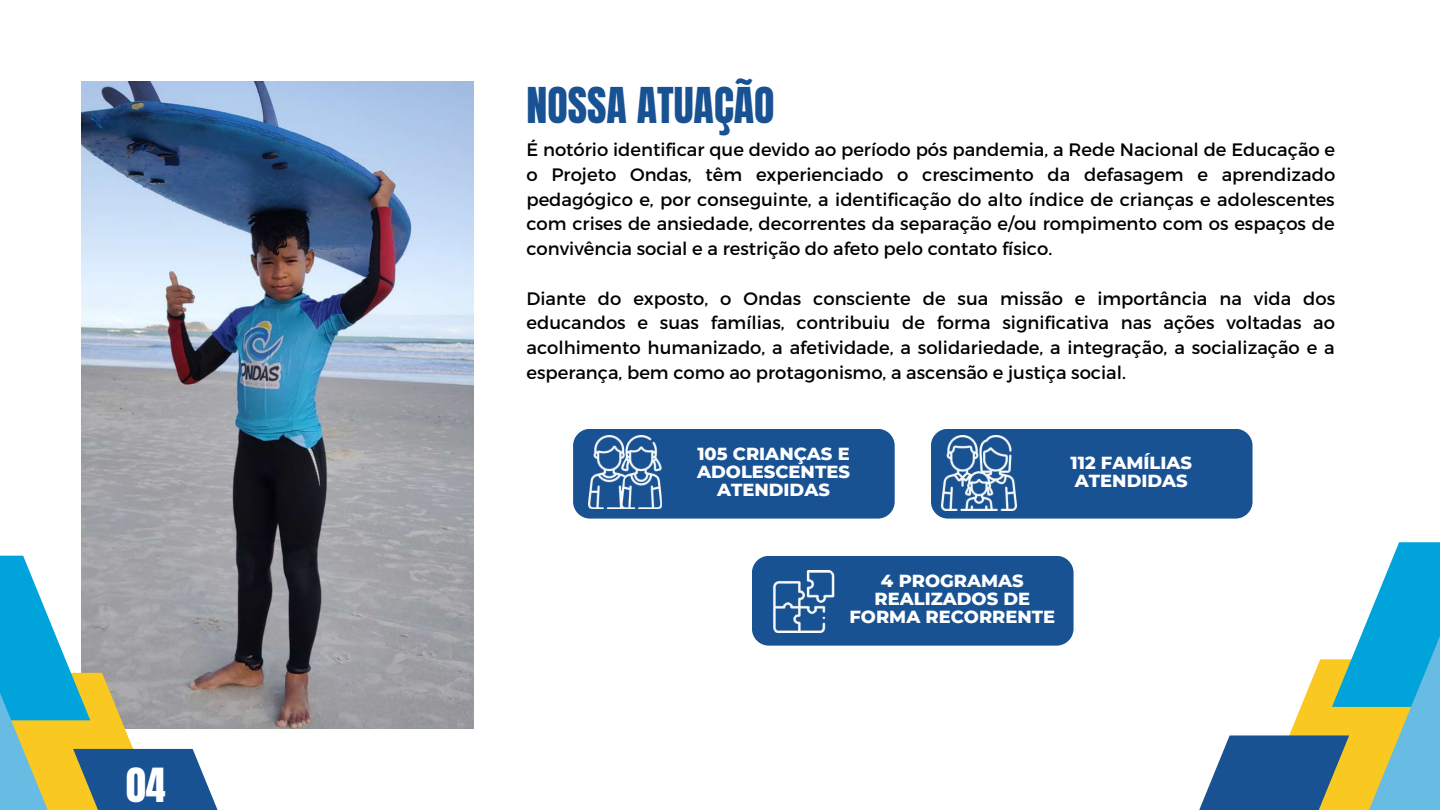
<style>
.page{position:relative;width:1440px;height:810px;background:#fff}
.page>*{position:absolute;margin:0;border:0;box-sizing:border-box;transform-origin:0 0}
.t1{font:42px "Anton";color:#185293}
.t2{font:40px "Anton";color:#fff}
.t3{font:18px/24.8px "Montserrat";color:#000;text-align:justify}
.t4{font:800 17.9px/18px "Montserrat";color:#fff;text-align:center}
</style>
<div class="page">
<img style="left:81px;top:81px;width:392px;height:648px">
<svg style="left:0;top:556px;width:223px;height:254px"></svg>
<svg style="left:1199px;top:542px;width:241px;height:268px"></svg>
<div style="left:573px;top:429px;width:322px;height:90px;background:#185293;border-radius:17px"></div>
<img style="left:589px;top:436px;width:72px;height:72px">
<div style="left:752px;top:556px;width:322px;height:90px;background:#185293;border-radius:17px"></div>
<img style="left:773px;top:571px;width:62px;height:62px">
<div style="left:931px;top:429px;width:322px;height:90px;background:#185293;border-radius:17px"></div>
<img style="left:941px;top:436px;width:75px;height:75px">
<h2 class="t2" style="left:126px;top:756px;width:41px">04</h2>
<h1 class="t1" style="left:526px;top:75px;width:250px">NOSSA ATUAÇÃO</h1>
<p class="t3" style="left:526px;top:136px;width:810px">É notório identificar que devido ao período pós pandemia, a Rede Nacional de Educação e o Projeto Ondas, têm experienciado o crescimento da defasagem e aprendizado pedagógico e, por conseguinte, a identificação do alto índice de crianças e adolescentes com crises de ansiedade, decorrentes da separação e/ou rompimento com os espaços de convivência social e a restrição do afeto pelo contato físico.</p>
<p class="t3" style="left:526px;top:285px;width:810px">Diante do exposto, o Ondas consciente de sua missão e importância na vida dos educandos e suas famílias, contribuiu de forma significativa nas ações voltadas ao acolhimento humanizado, a afetividade, a solidariedade, a integração, a socialização e a esperança, bem como ao protagonismo, a ascensão e justiça social.</p>
<p class="t4" style="left:697px;top:444px;width:154px">105 CRIANÇAS E<br>ADOLESCENTES<br>ATENDIDAS</p>
<p class="t4" style="left:1071px;top:454px;width:123px;text-align:left">112 FAMÍLIAS<br>ATENDIDAS</p>
<p class="t4" style="left:850px;top:572px;width:207px">4 PROGRAMAS<br>REALIZADOS DE<br>FORMA RECORRENTE</p>
</div>
